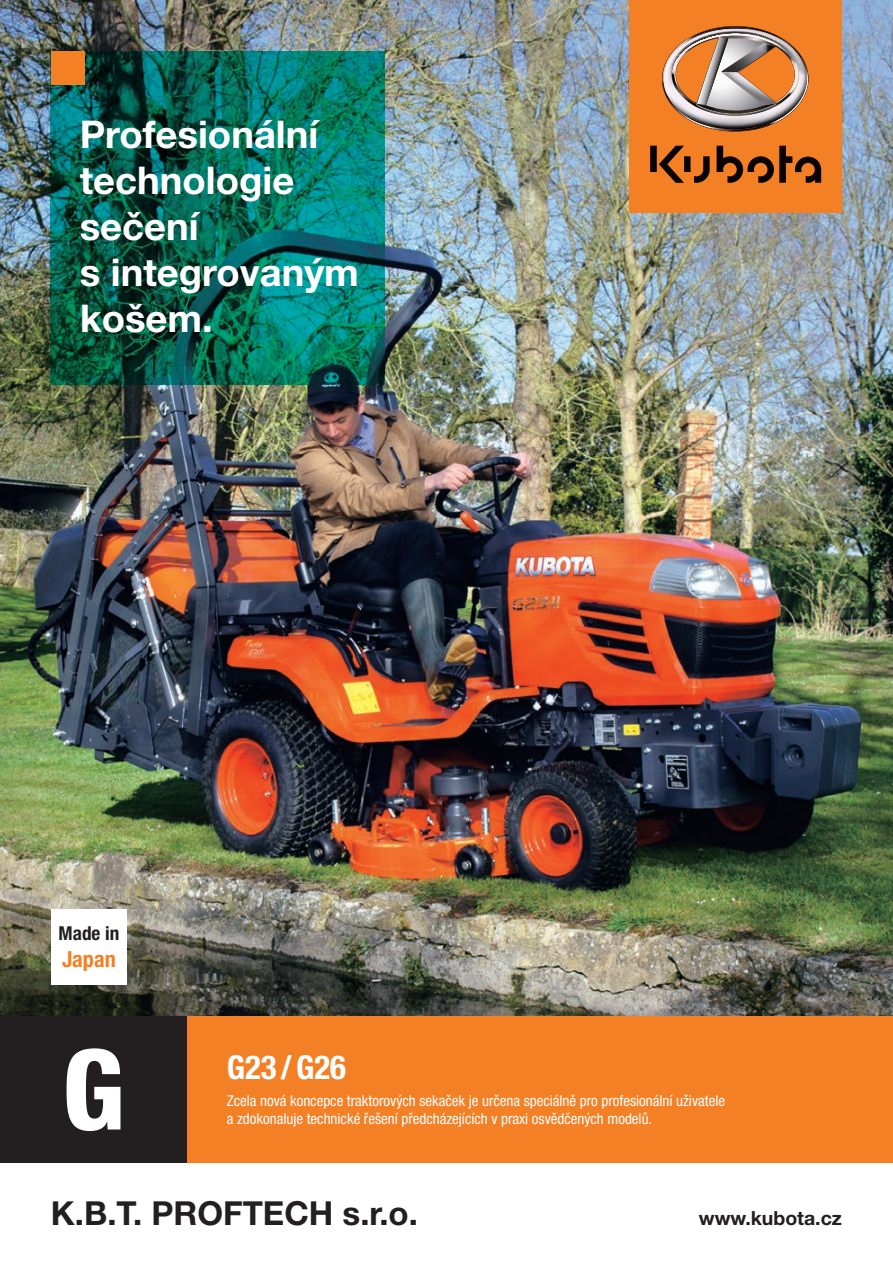
<style>
.page{position:relative;width:893px;height:1263px;background:#fff}
.page>*{position:absolute;margin:0;border:0;box-sizing:border-box;transform-origin:0 0}
.t1{font:800 condensed 111.3px "Helvetica Neue LT Pro";color:#fff}
.t2{font:700 38.25px/45.9px "Helvetica Neue LT Pro";color:#fff}
.t3{font:700 33px "Helvetica Neue LT Pro";color:#231f20}
.t4{font:700 condensed 33px "Helvetica Neue LT Pro";color:#fff}
.t5{font:700 condensed 22.2px "Helvetica Neue LT Pro";color:#f48026}
.t6{font:700 19.5px "Helvetica Neue LT Pro";color:#231f20}
.t7{font:700 condensed 19.2px "Helvetica Neue LT Pro";color:#231f20}
.t8{font:condensed 15px/18px "Helvetica Neue LT Pro";color:#fff}
</style>
<div class="page">
<img style="left:0;top:0;width:893px;height:1016px">
<div style="left:187px;top:1016px;width:706px;height:147px;background:#f48026"></div>
<div style="left:629px;top:0;width:213px;height:213px;background:#f48026"></div>
<svg style="left:650px;top:146px;width:171px;height:37px"></svg>
<svg style="left:662px;top:26px;width:146px;height:106px"></svg>
<div style="left:0;top:1016px;width:187px;height:147px;background:#231f20"></div>
<img style="left:51px;top:51px;width:334px;height:334px">
<div style="left:51px;top:51px;width:33px;height:33px;background:#f48026"></div>
<div style="left:51px;top:908px;width:76px;height:76px;background:#fff"></div>
<h2 class="t2" style="left:80px;top:111px;width:281px">Profesionální technologie sečení<br>s integrovaným košem.</h2>
<p class="t7" style="left:59px;top:922px;width:62px">Made in</p>
<h3 class="t5" style="left:62px;top:946px;width:55px">Japan</h3>
<h1 class="t1" style="left:63px;top:1021px;width:63px">G</h1>
<h3 class="t4" style="left:227px;top:1048px;width:121px">G23 / G26</h3>
<p class="t8" style="left:227px;top:1091px;width:500px">Zcela nová koncepce traktorových sekaček je určena speciálně pro profesionální uživatele a zdokonaluje technické řešení předcházejících v praxi osvědčených modelů.</p>
<h3 class="t3" style="left:51px;top:1192px;width:368px">K.B.T. PROFTECH s.r.o.</h3>
<h3 class="t6" style="left:699px;top:1205px;width:145px">www.kubota.cz</h3>
</div>
